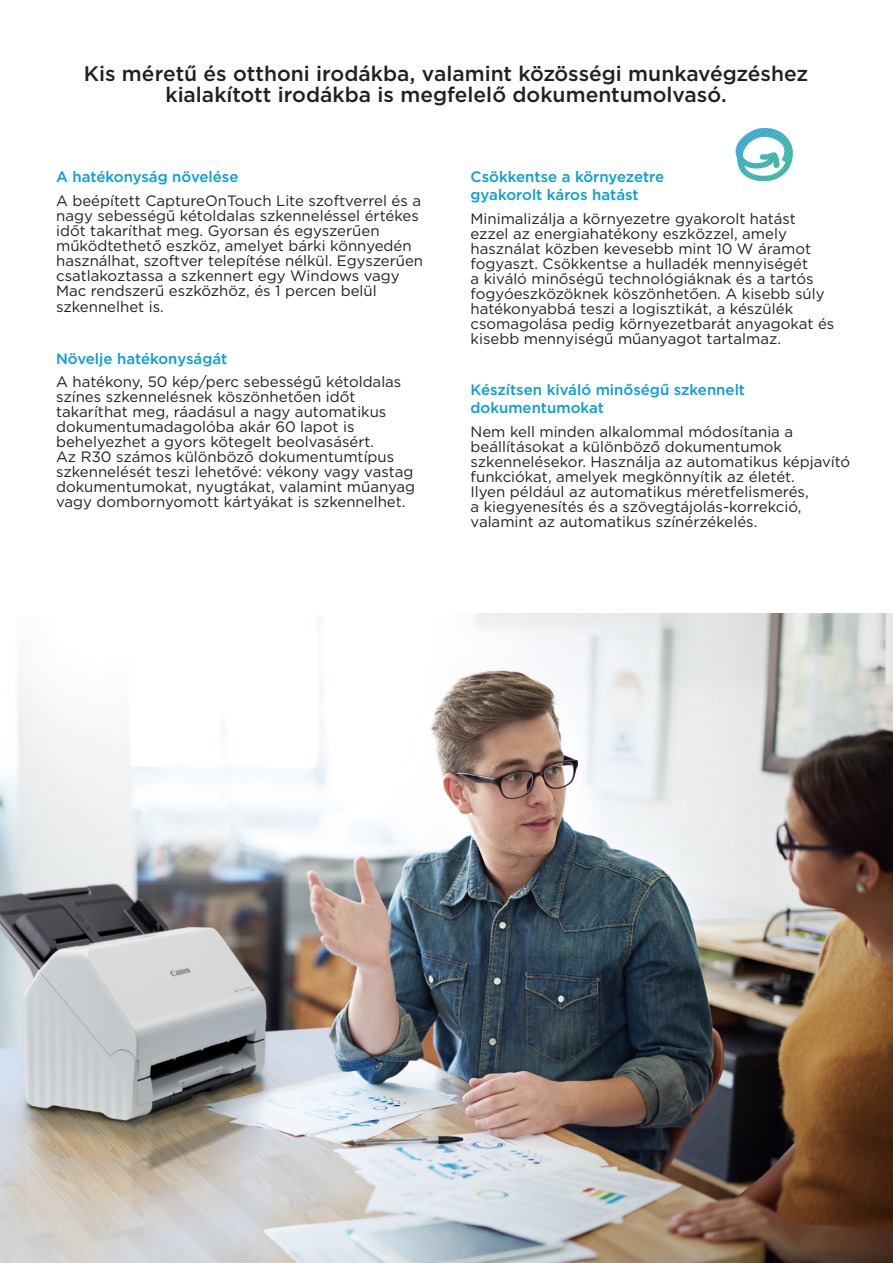
<style>
.page{position:relative;width:893px;height:1263px;background:#fff}
.page>*{position:absolute;margin:0;border:0;box-sizing:border-box;transform-origin:0 0}
.C_-_Head{font:500 21px/21px "Gotham";color:#231f20;text-align:center}
.SUBHEAD{font:15px/15px "Gotham";color:#231f20}
.BODY_BULLETS{font:15px/15px "Gotham";color:#231f20}
.BODY_BULLETS-2{font:500 15px/18px "Gotham";color:#069edb}
.SUBHEAD-2{font:500 15px/18px "Gotham";color:#069edb}
</style>
<div class="page">
<img style="left:0;top:613px;width:893px;height:650px">
<svg style="left:736px;top:128px;width:57px;height:53px"></svg>
<p class="C_-_Head" style="left:84px;top:62px;width:726px">Kis méretű és otthoni irodákba, valamint közösségi munkavégzéshez kialakított irodákba is megfelelő dokumentumolvasó.</p>
<p class="SUBHEAD-2" style="left:56px;top:168px;width:184px">A hatékonyság növelése</p>
<p class="SUBHEAD" style="left:56px;top:192px;width:369px">A beépített CaptureOnTouch Lite szoftverrel és a nagy sebességű kétoldalas szkenneléssel értékes időt takaríthat meg. Gyorsan és egyszerűen működtethető eszköz, amelyet bárki könnyedén használhat, szoftver telepítése nélkül. Egyszerűen csatlakoztassa a szkennert egy Windows vagy Mac rendszerű eszközhöz, és 1 percen belül</p>
<p class="SUBHEAD" style="left:56px;top:299px;width:109px">szkennelhet is.</p>
<p class="BODY_BULLETS-2" style="left:56px;top:349px;width:173px">Növelje hatékonyságát</p>
<p class="BODY_BULLETS" style="left:56px;top:374px;width:361px">A hatékony, 50 kép/perc sebességű kétoldalas színes szkennelésnek köszönhetően időt takaríthat meg, ráadásul a nagy automatikus dokumentumadagolóba akár 60 lapot is behelyezhet a gyors kötegelt beolvasásért.<br>Az R30 számos különböző dokumentumtípus szkennelését teszi lehetővé: vékony vagy vastag dokumentumokat, nyugtákat, valamint műanyag vagy dombornyomott kártyákat is szkennelhet.</p>
<p class="SUBHEAD-2" style="left:471px;top:168px;width:195px">Csökkentse a környezetre gyakorolt káros hatást</p>
<p class="SUBHEAD" style="left:471px;top:210px;width:365px">Minimalizálja a környezetre gyakorolt hatást ezzel az energiahatékony eszközzel, amely használat közben kevesebb mint 10 W áramot fogyaszt. Csökkentse a hulladék mennyiségét<br>a kiváló minőségű technológiáknak és a tartós fogyóeszközöknek köszönhetően. A kisebb súly hatékonyabbá teszi a logisztikát, a készülék csomagolása pedig környezetbarát anyagokat és kisebb mennyiségű műanyagot tartalmaz.</p>
<p class="BODY_BULLETS-2" style="left:471px;top:381px;width:276px">Készítsen kiváló minőségű szkennelt dokumentumokat</p>
<p class="BODY_BULLETS" style="left:471px;top:423px;width:381px">Nem kell minden alkalommal módosítania a beállításokat a különböző dokumentumok szkennelésekor. Használja az automatikus képjavító funkciókat, amelyek megkönnyítik az életét.<br>Ilyen például az automatikus méretfelismerés,<br>a kiegyenesítés és a szövegtájolás-korrekció, valamint az automatikus színérzékelés.</p>
</div>
